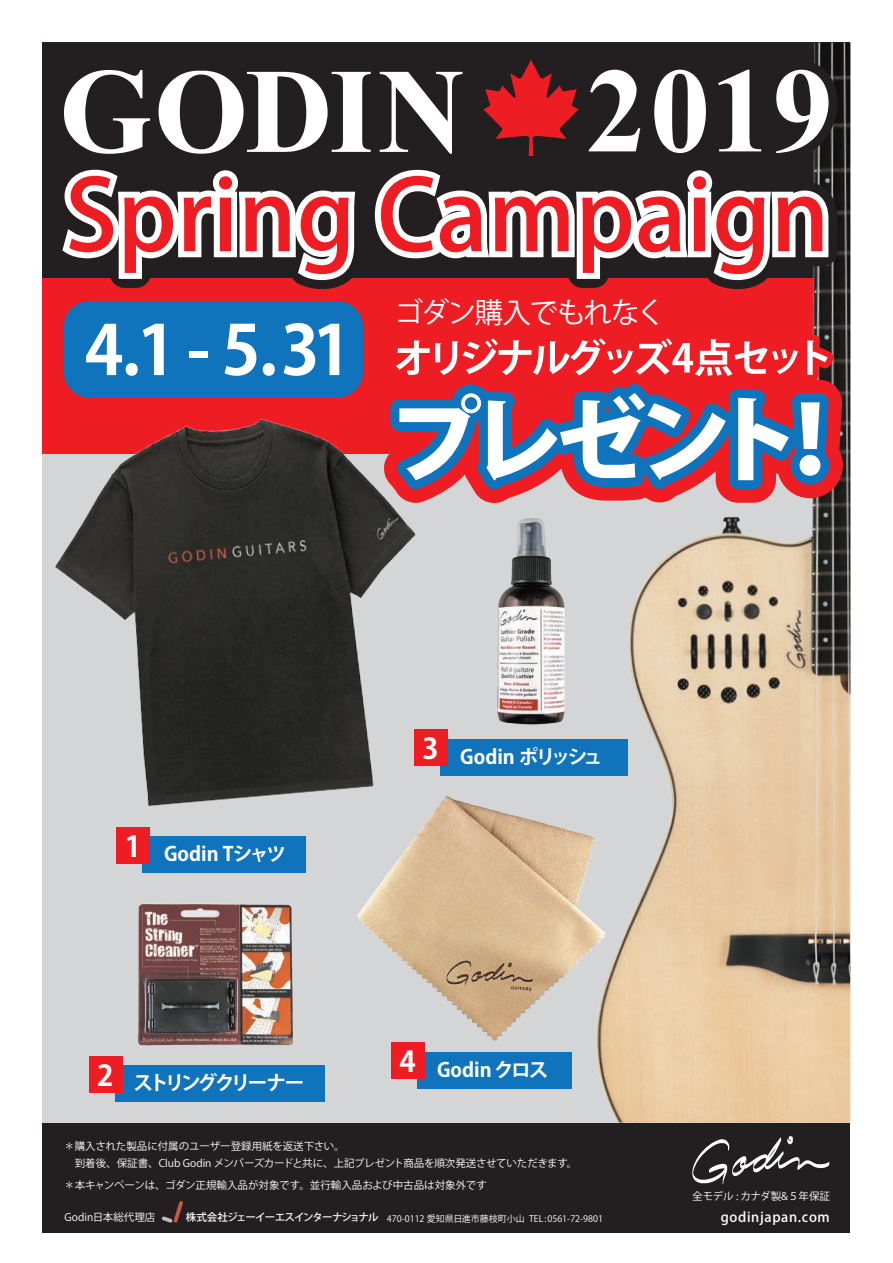
<style>
.page{position:relative;width:893px;height:1263px;background:#fff}
.page>*{position:absolute;margin:0;border:0;box-sizing:border-box;transform-origin:0 0}
.t1{font:700 67.95px "Koz Go Pro";color:#fff}
.t2{font:28.5px "Koz Go Pro";letter-spacing:-.055em;color:#fff}
.t3{font:700 28.5px "Koz Go Pro";color:#fff}
.t4{font:700 19.65px "Koz Go Pro";color:#fff}
.t5{font:700 19.65px "Koz Go Pro";letter-spacing:-.08em;color:#fff}
.t6{font:700 19.65px "Koz Go Pro";letter-spacing:-.14em;color:#fff}
.t7{font:500 13.5px "Koz Go Pro";letter-spacing:.05em;color:#fff}
.t8{font:10.5px/16.5px "Koz Go Pro";color:#fff}
.t9{font:9px "Koz Go Pro";color:#fff}
.s1{font-weight:500;font-size:10.5px}
</style>
<div class="page">
<div style="left:43px;top:1122px;width:807px;height:111px;background:#231f20"></div>
<div style="left:43px;top:43px;width:807px;height:235px;background:#231f20"></div>
<div style="left:43px;top:278px;width:807px;height:176px;background:#ee1d23"></div>
<div style="left:43px;top:454px;width:807px;height:668px;background:#d4d5d7"></div>
<svg style="left:162px;top:1201px;width:21px;height:22px"></svg>
<svg style="left:692px;top:1136px;width:137px;height:48px"></svg>
<div style="left:64px;top:301px;width:299px;height:97px;background:#1074bc;border-radius:26px"></div>
<img style="left:536px;top:43px;width:314px;height:1079px">
<img style="left:357px;top:789px;width:264px;height:262px">
<img style="left:138px;top:903px;width:155px;height:143px">
<img style="left:497px;top:505px;width:94px;height:232px">
<img style="left:42px;top:402px;width:406px;height:418px">
<svg style="left:377px;top:370px;width:466px;height:133px;fill:#ee1d23"></svg>
<svg style="left:390px;top:384px;width:439px;height:105px"></svg>
<div style="left:142px;top:836px;width:164px;height:37px;background:#1074bc"></div>
<div style="left:117px;top:827px;width:33px;height:37px;background:#ee1d23"></div>
<div style="left:440px;top:739px;width:188px;height:36px;background:#1074bc"></div>
<div style="left:415px;top:729px;width:33px;height:37px;background:#ee1d23"></div>
<div style="left:417px;top:1052px;width:155px;height:36px;background:#1074bc"></div>
<div style="left:392px;top:1043px;width:33px;height:36px;background:#ee1d23"></div>
<div style="left:115px;top:1066px;width:209px;height:36px;background:#1074bc"></div>
<div style="left:89px;top:1056px;width:33px;height:37px;background:#ee1d23"></div>
<svg style="left:390px;top:332px;width:444px;height:50px"></svg>
<svg style="left:62px;top:51px;width:775px;height:238px"></svg>
<h1 class="t1" style="left:85px;top:306px;width:268px">4.1 - 5.31</h1>
<h2 class="t2" style="left:395px;top:294px;width:272px">ゴダン購入でもれなく</h2>
<h3 class="t4" style="left:125px;top:841px;width:163px"><sup>1</sup> Godin Tシャツ</h3>
<h2 class="t3" style="left:97px;top:1057px;width:18px">2</h2>
<h3 class="t6" style="left:134px;top:1070px;width:172px">ストリングクリーナー</h3>
<h3 class="t5" style="left:423px;top:744px;width:182px"><sup>3</sup> Godin ポリッシュ</h3>
<h3 class="t4" style="left:399px;top:1057px;width:150px"><sup>4</sup> Godin クロス</h3>
<p class="t8" style="left:64px;top:1138px;width:515px">＊購入された製品に付属のユーザー登録用紙を返送下さい。<br>　到着後、保証書、Club Godin メンバーズカードと共に、上記プレゼント商品を順次発送させていただきます。</p>
<p class="t8" style="left:64px;top:1177px;width:424px">＊本キャンペーンは、ゴダン正規輸入品が対象です。並行輸入品および中古品は対象外です</p>
<p class="t8" style="left:692px;top:1188px;width:139px">全モデル : カナダ製&amp;５年保証</p>
<p class="t8" style="left:65px;top:1209px;width:92px">Godin日本総代理店</p>
<p class="t9" style="left:186px;top:1213px;width:419px"><span class="s1">株式会社ジェーイーエスインターナショナル</span> 470-0112 愛知県日進市藤枝町小山 TEL : 0561-72-9801</p>
<p class="t7" style="left:721px;top:1208px;width:111px">godinjapan.com</p>
</div>
